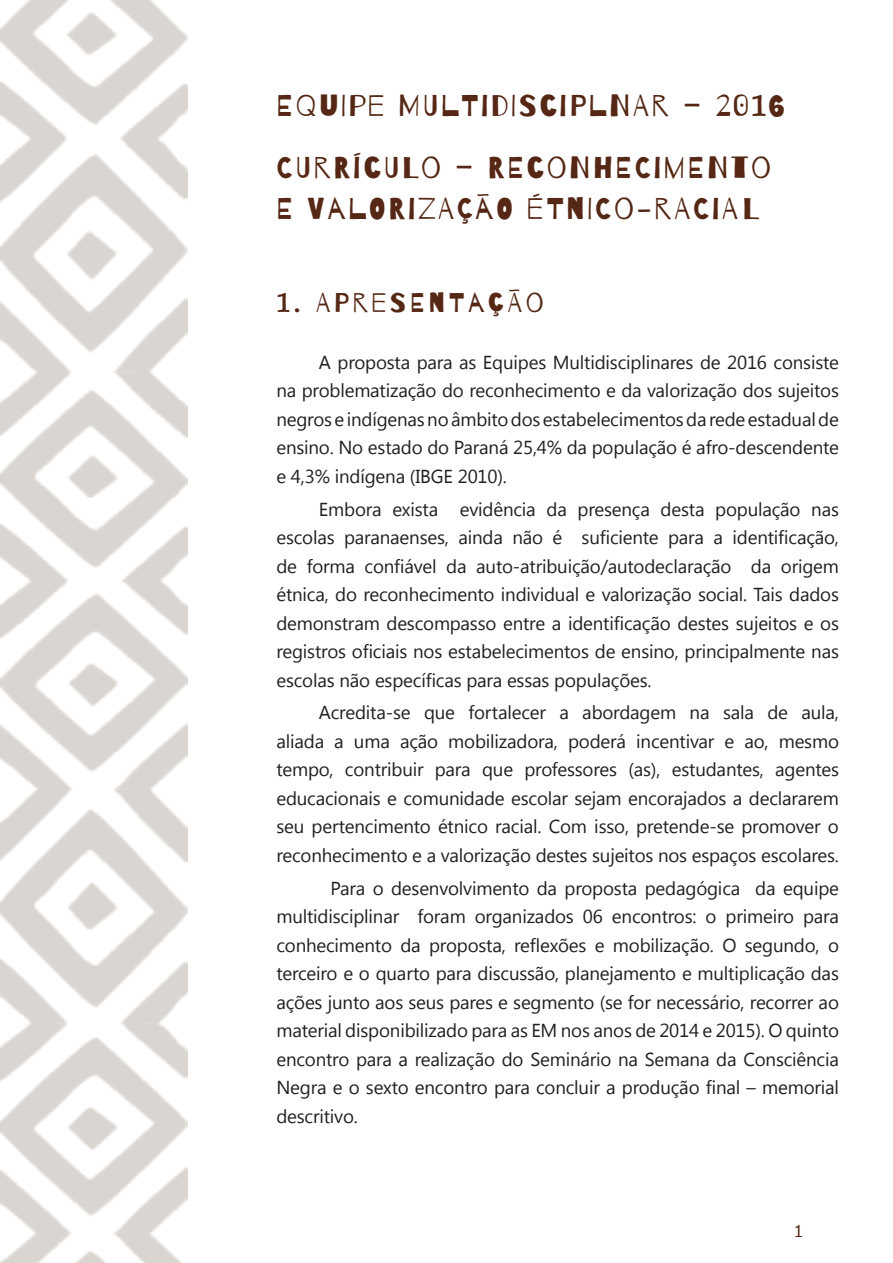
<style>
.page{position:relative;width:893px;height:1263px;background:#fff}
.page>*{position:absolute;margin:0;border:0;box-sizing:border-box;transform-origin:0 0}
.t1{font:30px "Barrio";letter-spacing:.08em;color:#552714;scale:1.04 1}
.t2{font:27px "Barrio";letter-spacing:.13em;color:#552714;scale:1.04 1}
.t3{font:18.75px/28.5px "Lao UI";letter-spacing:-.01em;color:#231f20;text-align:justify}
.t4{font:16.5px "Meiryo";color:#552714}
</style>
<div class="page">
<img style="left:0;top:0;width:187px;height:1263px">
<p class="t1" style="left:276px;top:90px;width:490px">EQUIPE MULTIDISCIPLNAR – 2016</p>
<p class="t1" style="left:276px;top:152px;width:477px">CURRÍCULO – RECONHECIMENTO</p>
<p class="t1" style="left:276px;top:193px;width:465px">E VALORIZAÇÃO ÉTNICO-RACIAL</p>
<p class="t2" style="left:276px;top:288px;width:259px">1. APRESENTAÇÃO</p>
<p class="t3" style="left:276px;top:347px;width:564px;text-indent:43px">A proposta para as Equipes Multidisciplinares de 2016 consiste na problematização do reconhecimento e da valorização dos sujeitos negros e indígenas no âmbito dos estabelecimentos da rede estadual de ensino. No estado do Paraná 25,4% da população é afro-descendente e 4,3% indígena (IBGE 2010).</p>
<p class="t3" style="left:276px;top:494px;width:564px;text-indent:43px">Embora exista evidência da presença desta população nas escolas paranaenses, ainda não é suficiente para a identificação, de forma confiável da auto-atribuição/autodeclaração da origem étnica, do reconhecimento individual e valorização social. Tais dados demonstram descompasso entre a identificação destes sujeitos e os registros oficiais nos estabelecimentos de ensino, principalmente nas escolas não específicas para essas populações.</p>
<p class="t3" style="left:276px;top:698px;width:564px;text-indent:43px">Acredita-se que fortalecer a abordagem na sala de aula, aliada a uma ação mobilizadora, poderá incentivar e ao, mesmo tempo, contribuir para que professores (as), estudantes, agentes educacionais e comunidade escolar sejam encorajados a declararem seu pertencimento étnico racial. Com isso, pretende-se promover o reconhecimento e a valorização destes sujeitos nos espaços escolares.</p>
<p class="t3" style="left:276px;top:873px;width:564px;text-indent:54px">Para o desenvolvimento da proposta pedagógica da equipe multidisciplinar foram organizados 06 encontros: o primeiro para conhecimento da proposta, reflexões e mobilização. O segundo, o terceiro e o quarto para discussão, planejamento e multiplicação das ações junto aos seus pares e segmento (se for necessário, recorrer ao material disponibilizado para as EM nos anos de 2014 e 2015). O quinto encontro para a realização do Seminário na Semana da Consciência Negra e o sexto encontro para concluir a produção final – memorial descritivo.</p>
<p class="t4" style="left:793px;top:1220px;width:12px">1</p>
</div>
